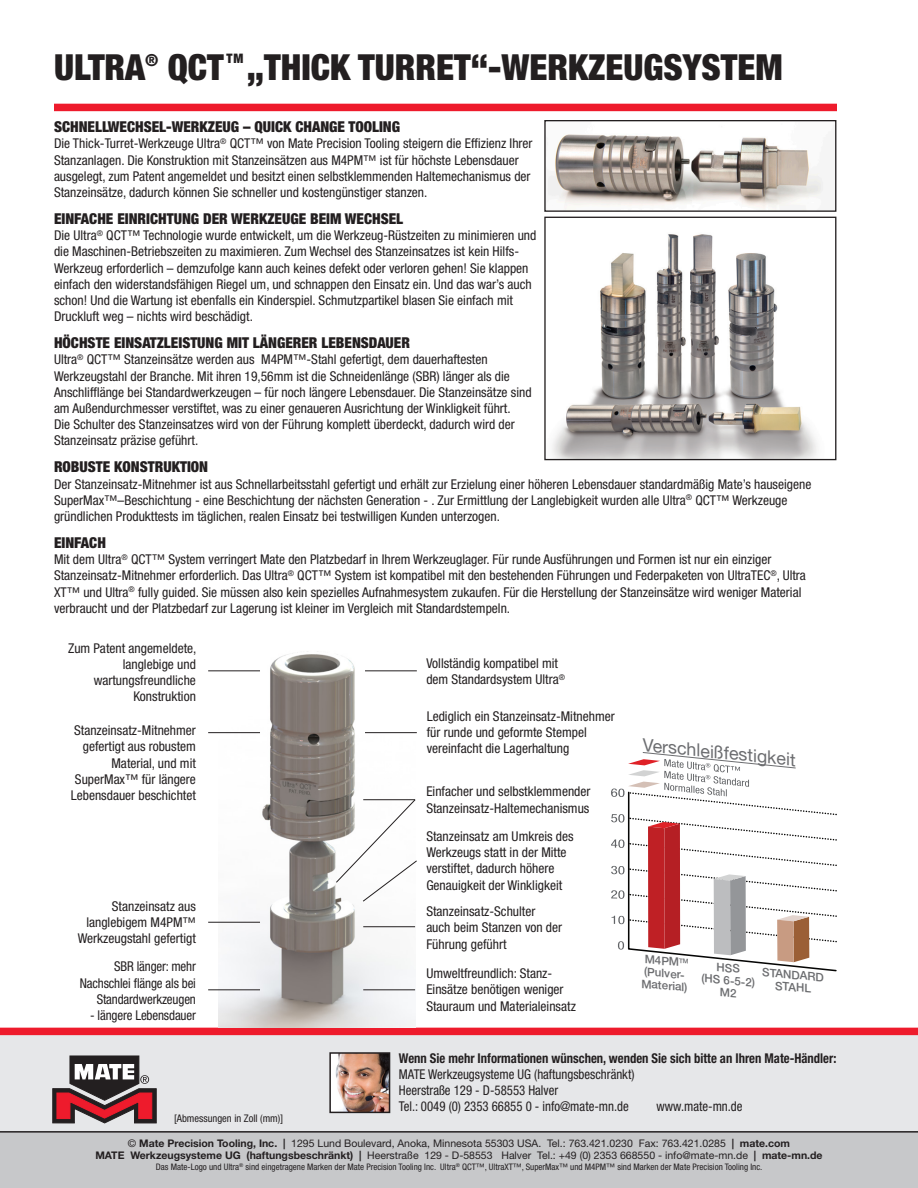
<style>
.page{position:relative;width:918px;height:1188px;background:#fff}
.page>*{position:absolute;margin:0;border:0;box-sizing:border-box;transform-origin:0 0}
.Body_Text_2{font:900 condensed 36px "Helvetica Neue LT Std";color:#231f20}
.t1{font:17.85px "Helvetica Neue LT Std";color:#6c6d70}
.Body_Text_2-2{font:900 condensed 15px "Helvetica Neue LT Std";color:#231f20}
.Body_Text_2-3{font:condensed 13.5px/16.2px "Helvetica Neue LT Std";color:#231f20}
.Body_Text_2-4{font:condensed 13.5px "Helvetica Neue LT Std";color:#231f20;scale:.95 1}
.Body_Text_2-5{font:condensed 13.5px/16.2px "Helvetica Neue LT Std";color:#231f20;text-align:right;scale:.96 1}
.Body_Text_2-6{font:700 condensed 13.5px "Helvetica Neue LT Std";color:#231f20;scale:.94 1}
.Body_Text_2-7{font:900 condensed 13.05px "Helvetica Neue LT Std";color:#231f20}
.t2{font:500 11.7px/12.3px "Helvetica Neue LT Std";color:#6c6d70;text-align:center}
.t3{font:10.5px/12.6px "Helvetica Neue LT Std";color:#231f20;text-align:center}
.t4{font:condensed 10.5px "Helvetica Neue LT Std";color:#231f20}
.t5{font:condensed 9px "Helvetica Neue LT Std";color:#231f20}
.s1{font-weight:700}
</style>
<div class="page">
<div style="left:0;top:1034px;width:918px;height:154px;background:#e6e7e9"></div>
<div style="left:0;top:1132px;width:918px;height:56px;background:#c7c8ca"></div>
<hr style="left:0;top:1131px;width:918px;height:2px;background:#231f20">
<svg style="left:53px;top:1056px;width:103px;height:67px"></svg>
<div style="left:0;top:1028px;width:918px;height:7px;background:#ee1b2c"></div>
<img style="left:218px;top:651px;width:197px;height:377px">
<div style="left:54px;top:104px;width:783px;height:7px;background:#ee1b2c"></div>
<img style="left:332px;top:1055px;width:55px;height:55px">
<div style="left:329px;top:1052px;width:61px;height:61px;border:2px solid #231f20"></div>
<img style="left:552px;top:234px;width:265px;height:224px">
<div style="left:544px;top:217px;width:292px;height:243px;border:1px solid #231f20"></div>
<img style="left:547px;top:134px;width:277px;height:76px">
<div style="left:544px;top:120px;width:292px;height:92px;border:1px solid #231f20"></div>
<hr style="left:208px;top:670px;width:52px;height:1px;background:#231f20">
<hr style="left:365px;top:670px;width:52px;height:1px;background:#231f20">
<hr style="left:363px;top:926px;width:52px;height:1px;background:#231f20">
<hr style="left:363px;top:989px;width:52px;height:1px;background:#231f20">
<hr style="left:208px;top:732px;width:52px;height:1px;background:#231f20">
<hr style="left:365px;top:732px;width:52px;height:1px;background:#231f20">
<hr style="left:208px;top:922px;width:52px;height:1px;background:#231f20">
<hr style="left:208px;top:989px;width:52px;height:1px;background:#231f20">
<svg style="left:335px;top:799px;width:82px;height:103px"></svg>
<svg style="left:611px;top:752px;width:226px;height:220px"></svg>
<p class="Body_Text_2" style="left:54px;top:45px;width:171px">ULTRA<sup>®</sup> QCT</p>
<p class="Body_Text_2-7" style="left:226px;top:51px;width:18px">TM</p>
<p class="Body_Text_2" style="left:247px;top:45px;width:537px">„THICK TURRET“-WERKZEUGSYSTEM</p>
<p class="Body_Text_2-2" style="left:54px;top:118px;width:348px">SCHNELLWECHSEL-WERKZEUG – QUICK CHANGE TOOLING</p>
<p class="Body_Text_2-3" style="left:54px;top:135px;width:480px">Die Thick-Turret-Werkzeuge Ultra<sup>®</sup> QCT™ von Mate Precision Tooling steigern die Effizienz Ihrer Stanzanlagen. Die Konstruktion mit Stanzeinsätzen aus M4PM™ ist für höchste Lebensdauer ausgelegt, zum Patent angemeldet und besitzt einen selbstklemmenden Haltemechanismus der Stanzeinsätze, dadurch können Sie schneller und kostengünstiger stanzen.</p>
<p class="Body_Text_2-2" style="left:54px;top:209px;width:351px">EINFACHE EINRICHTUNG DER WERKZEUGE BEIM WECHSEL</p>
<p class="Body_Text_2-3" style="left:54px;top:227px;width:484px">Die Ultra<sup>®</sup> QCT™ Technologie wurde entwickelt, um die Werkzeug-Rüstzeiten zu minimieren und die Maschinen-Betriebszeiten zu maximieren. Zum Wechsel des Stanzeinsatzes ist kein Hilfs-Werkzeug erforderlich – demzufolge kann auch keines defekt oder verloren gehen! Sie klappen einfach den widerstandsfähigen Riegel um, und schnappen den Einsatz ein. Und das war’s auch schon! Und die Wartung ist ebenfalls ein Kinderspiel. Schmutzpartikel blasen Sie einfach mit Druckluft weg – nichts wird beschädigt.</p>
<p class="Body_Text_2-2" style="left:54px;top:334px;width:357px">HÖCHSTE EINSATZLEISTUNG MIT LÄNGERER LEBENSDAUER</p>
<p class="Body_Text_2-3" style="left:54px;top:351px;width:479px">Ultra<sup>®</sup> QCT™ Stanzeinsätze werden aus M4PM™-Stahl gefertigt, dem dauerhaftesten Werkzeugstahl der Branche. Mit ihren 19,56mm ist die Schneidenlänge (SBR) länger als die Anschlifflänge bei Standardwerkzeugen – für noch längere Lebensdauer. Die Stanzeinsätze sind am Außendurchmesser verstiftet, was zu einer genaueren Ausrichtung der Winkligkeit führt.<br>Die Schulter des Stanzeinsatzes wird von der Führung komplett überdeckt, dadurch wird der Stanzeinsatz präzise geführt.</p>
<p class="Body_Text_2-2" style="left:54px;top:458px;width:156px">ROBUSTE KONSTRUKTION</p>
<p class="Body_Text_2-3" style="left:54px;top:476px;width:759px">Der Stanzeinsatz-Mitnehmer ist aus Schnellarbeitsstahl gefertigt und erhält zur Erzielung einer höheren Lebensdauer standardmäßig Mate’s hauseigene<br>SuperMax™–Beschichtung - eine Beschichtung der nächsten Generation - . Zur Ermittlung der Langlebigkeit wurden alle Ultra<sup>®</sup> QCT™ Werkzeuge gründlichen Produkttests im täglichen, realen Einsatz bei testwilligen Kunden unterzogen.</p>
<p class="Body_Text_2-2" style="left:54px;top:533px;width:53px">EINFACH</p>
<p class="Body_Text_2-3" style="left:54px;top:551px;width:753px">Mit dem Ultra<sup>®</sup> QCT™ System verringert Mate den Platzbedarf in Ihrem Werkzeuglager. Für runde Ausführungen und Formen ist nur ein einziger Stanzeinsatz-Mitnehmer erforderlich. Das Ultra<sup>®</sup> QCT™ System ist kompatibel mit den bestehenden Führungen und Federpaketen von UltraTEC<sup>®</sup>, Ultra XT™ und Ultra<sup>®</sup> fully guided. Sie müssen also kein spezielles Aufnahmesystem zukaufen. Für die Herstellung der Stanzeinsätze wird weniger Material verbraucht und der Platzbedarf zur Lagerung ist kleiner im Vergleich mit Standardstempeln.</p>
<p class="Body_Text_2-3" style="left:68px;top:640px;width:130px;text-align:right">Zum Patent angemeldete, langlebige und wartungsfreundliche<br>Konstruktion</p>
<p class="Body_Text_2-3" style="left:74px;top:722px;width:123px">Stanzeinsatz-Mitnehmer</p>
<p class="Body_Text_2-3" style="left:83px;top:738px;width:115px">gefertigt aus robustem</p>
<p class="Body_Text_2-3" style="left:111px;top:755px;width:86px">Material, und mit</p>
<p class="Body_Text_2-3" style="left:75px;top:771px;width:123px">SuperMax™ für längere</p>
<p class="Body_Text_2-3" style="left:71px;top:787px;width:127px">Lebensdauer beschichtet</p>
<p class="Body_Text_2-3" style="left:426px;top:655px;width:140px">Vollständig kompatibel mit dem Standardsystem Ultra<sup>®</sup></p>
<p class="Body_Text_2-3" style="left:427px;top:708px;width:190px">Lediglich ein Stanzeinsatz-Mitnehmer für runde und geformte Stempel</p>
<p class="Body_Text_2-3" style="left:427px;top:740px;width:144px">vereinfacht die Lagerhaltung</p>
<p class="t1" style="left:645px;top:734px;width:155px;rotate:6deg">Verschleißfestigkeit</p>
<p class="Body_Text_2-3" style="left:426px;top:783px;width:166px">Einfacher und selbstklemmender<br>Stanzeinsatz-Haltemechanismus</p>
<p class="Body_Text_2-3" style="left:426px;top:828px;width:149px">Stanzeinsatz am Umkreis des</p>
<p class="Body_Text_2-3" style="left:426px;top:844px;width:142px">Werkzeugs statt in der Mitte</p>
<p class="Body_Text_2-3" style="left:426px;top:861px;width:130px">verstiftet, dadurch höhere</p>
<p class="Body_Text_2-3" style="left:426px;top:877px;width:137px">Genauigkeit der Winkligkeit</p>
<p class="Body_Text_2-3" style="left:426px;top:903px;width:137px">Stanzeinsatz-Schulter auch beim Stanzen von der<br>Führung geführt</p>
<p class="Body_Text_2-3" style="left:426px;top:965px;width:151px">Umweltfreundlich: Stanz-<br>Einsätze benötigen weniger<br>Stauraum und Materialeinsatz</p>
<p class="Body_Text_2-3" style="left:112px;top:898px;width:86px">Stanzeinsatz aus</p>
<p class="Body_Text_2-3" style="left:86px;top:914px;width:111px">langlebigem M4PM™</p>
<p class="Body_Text_2-3" style="left:78px;top:931px;width:120px">Werkzeugstahl gefertigt</p>
<p class="Body_Text_2-5" style="left:80px;top:959px;width:123px">SBR länger: mehr<br>Nachschlei flänge als bei<br>Standardwerkzeugen</p>
<p class="Body_Text_2-5" style="left:90px;top:1007px;width:112px">- längere Lebensdauer</p>
<p class="t2" style="left:644px;top:953px;width:48px;text-align:left;rotate:5deg">M4PM<sup>TM </sup>(Pulver-<br>Material)</p>
<p class="t2" style="left:703px;top:959px;width:55px;rotate:5deg">HSS<br>(HS 6-5-2)<br>M2</p>
<p class="t2" style="left:763px;top:966px;width:63px;rotate:5deg">STANDARD<br>STAHL</p>
<p class="t4" style="left:174px;top:1112px;width:111px">[Abmessungen in Zoll (mm)]</p>
<p class="Body_Text_2-6" style="left:399px;top:1050px;width:467px">Wenn Sie mehr Informationen wünschen, wenden Sie sich bitte an Ihren Mate-Händler:</p>
<p class="Body_Text_2-4" style="left:399px;top:1066px;width:249px">MATE Werkzeugsysteme UG (haftungsbeschränkt)</p>
<p class="Body_Text_2-4" style="left:399px;top:1082px;width:169px">Heerstraße 129 - D-58553 Halver</p>
<p class="Body_Text_2-4" style="left:399px;top:1099px;width:244px">Tel.: 0049 (0) 2353 66855 0 - info@mate-mn.de</p>
<p class="Body_Text_2-4" style="left:657px;top:1099px;width:92px">www.mate-mn.de</p>
<p class="t3" style="left:95px;top:1137px;width:729px">© <span class="s1">Mate Precision Tooling, Inc. |</span> 1295 Lund Boulevard, Anoka, Minnesota 55303 USA. Tel.: 763.421.0230 Fax: 763.421.0285 <span class="s1">| mate.com<br>MATE Werkzeugsysteme UG (haftungsbeschränkt) |</span> Heerstraße 129 - D-58553 Halver Tel.: +49 (0) 2353 668550 - info@mate-mn.de <span class="s1">| mate-mn.de</span></p>
<p class="t5" style="left:156px;top:1162px;width:608px">Das Mate-Logo und Ultra<sup>®</sup> sind eingetragene Marken der Mate Precision Tooling Inc. Ultra<sup>®</sup> QCT™, UltraXT™, SuperMax™ und M4PM™ sind Marken der Mate Precision Tooling Inc.</p>
</div>
